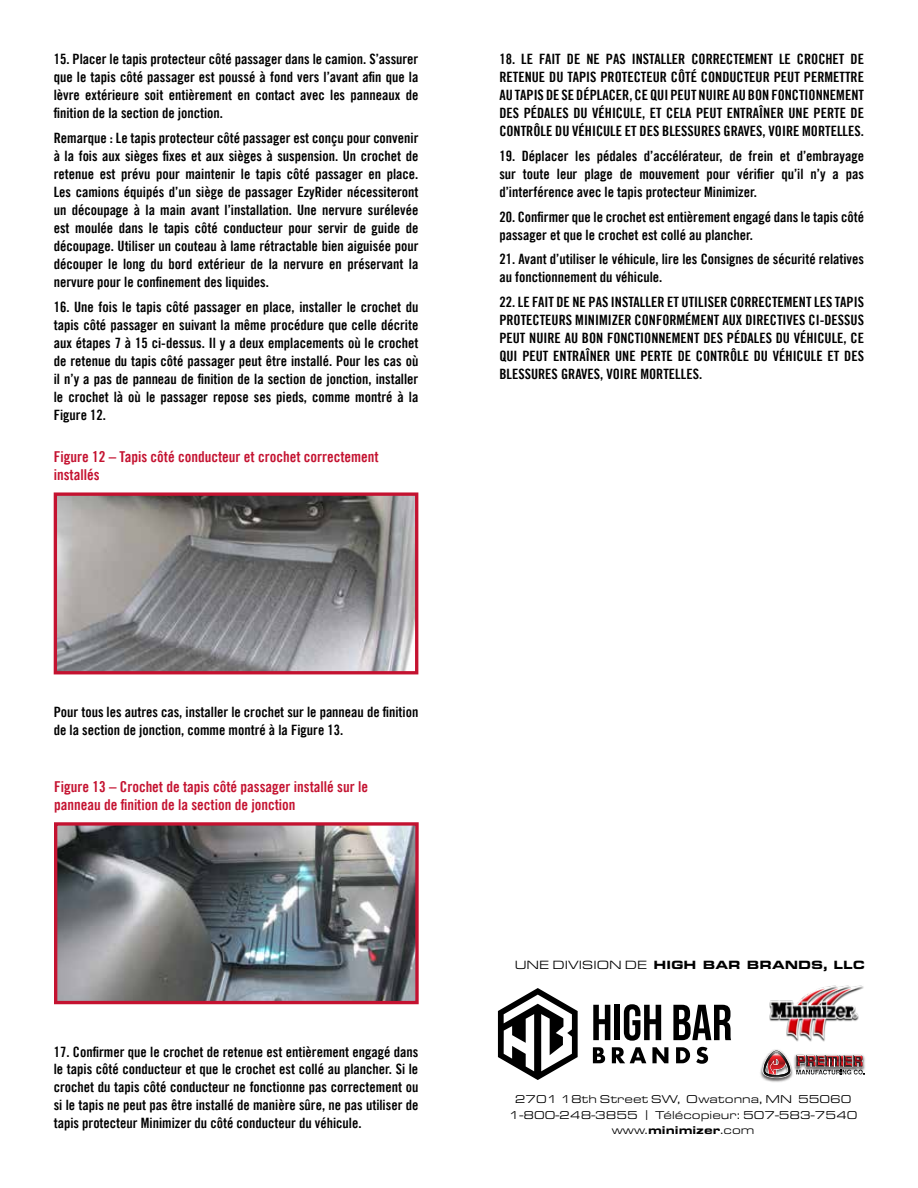
<style>
.page{position:relative;width:918px;height:1188px;background:#fff}
.page>*{position:absolute;margin:0;border:0;box-sizing:border-box;transform-origin:0 0}
.t1{font:15px/18px "Trade Gothic LT Bold Cond Twenty";color:#c41230}
.t2{font:14.25px/18px "Trade Gothic LT Bold Cond Twenty";color:#000;text-align:justify}
.t3{font:900 12.45px "Eurostile Ext";color:#000}
.t4{font:11.7px/15.8px "Eurostile Ext";color:#000;text-align:center}
.s1{font-weight:400}
.s2{font-weight:900}
</style>
<div class="page">
<img style="left:58px;top:826px;width:357px;height:174px">
<div style="left:54px;top:822px;width:365px;height:182px;border:3px solid #c41230"></div>
<img style="left:58px;top:496px;width:356px;height:174px">
<div style="left:54px;top:492px;width:364px;height:182px;border:3px solid #c41230"></div>
<img style="left:760px;top:1049px;width:30px;height:33px">
<img style="left:864px;top:1057px;width:1px;height:13px">
<svg style="left:762px;top:1050px;width:102px;height:28px"></svg>
<img style="left:769px;top:985px;width:95px;height:57px">
<svg style="left:593px;top:1005px;width:17px;height:35px"></svg>
<div style="left:615px;top:1005px;width:5px;height:35px;background:#000"></div>
<svg style="left:624px;top:1004px;width:37px;height:37px"></svg>
<svg style="left:673px;top:1005px;width:58px;height:35px"></svg>
<svg style="left:593px;top:1047px;width:12px;height:16px"></svg>
<svg style="left:612px;top:1047px;width:34px;height:16px"></svg>
<svg style="left:652px;top:1047px;width:16px;height:16px"></svg>
<svg style="left:676px;top:1047px;width:14px;height:16px"></svg>
<svg style="left:696px;top:1047px;width:12px;height:17px"></svg>
<svg style="left:498px;top:988px;width:80px;height:92px"></svg>
<p class="t2" style="left:54px;top:50px;width:366px">15. Placer le tapis protecteur côté passager dans le camion. S’assurer que le tapis côté passager est poussé à fond vers l’avant afin que la lèvre extérieure soit entièrement en contact avec les panneaux de finition de la section de jonction.</p>
<p class="t2" style="left:54px;top:129px;width:366px">Remarque : Le tapis protecteur côté passager est conçu pour convenir à la fois aux sièges fixes et aux sièges à suspension. Un crochet de retenue est prévu pour maintenir le tapis côté passager en place.<br>Les camions équipés d’un siège de passager EzyRider nécessiteront un découpage à la main avant l’installation. Une nervure surélevée est moulée dans le tapis côté conducteur pour servir de guide de découpage. Utiliser un couteau à lame rétractable bien aiguisée pour découper le long du bord extérieur de la nervure en préservant la nervure pour le confinement des liquides.</p>
<p class="t2" style="left:54px;top:298px;width:366px">16. Une fois le tapis côté passager en place, installer le crochet du tapis côté passager en suivant la même procédure que celle décrite aux étapes 7 à 15 ci-dessus. Il y a deux emplacements où le crochet de retenue du tapis côté passager peut être installé. Pour les cas où il n’y a pas de panneau de finition de la section de jonction, installer le crochet là où le passager repose ses pieds, comme montré à la Figure 12.</p>
<p class="t1" style="left:54px;top:448px;width:327px">Figure 12 – Tapis côté conducteur et crochet correctement installés</p>
<p class="t2" style="left:499px;top:50px;width:366px">18. LE FAIT DE NE PAS INSTALLER CORRECTEMENT LE CROCHET DE RETENUE DU TAPIS PROTECTEUR CÔTÉ CONDUCTEUR PEUT PERMETTRE AU TAPIS DE SE DÉPLACER, CE QUI PEUT NUIRE AU BON FONCTIONNEMENT DES PÉDALES DU VÉHICULE, ET CELA PEUT ENTRAÎNER UNE PERTE DE CONTRÔLE DU VÉHICULE ET DES BLESSURES GRAVES, VOIRE MORTELLES.</p>
<p class="t2" style="left:499px;top:147px;width:366px">19. Déplacer les pédales d’accélérateur, de frein et d’embrayage sur toute leur plage de mouvement pour vérifier qu’il n’y a pas d’interférence avec le tapis protecteur Minimizer.</p>
<p class="t2" style="left:499px;top:208px;width:366px">20. Confirmer que le crochet est entièrement engagé dans le tapis côté passager et que le crochet est collé au plancher.</p>
<p class="t2" style="left:499px;top:250px;width:366px">21. Avant d’utiliser le véhicule, lire les Consignes de sécurité relatives au fonctionnement du véhicule.</p>
<p class="t2" style="left:499px;top:293px;width:366px">22. LE FAIT DE NE PAS INSTALLER ET UTILISER CORRECTEMENT LES TAPIS PROTECTEURS MINIMIZER CONFORMÉMENT AUX DIRECTIVES CI-DESSUS PEUT NUIRE AU BON FONCTIONNEMENT DES PÉDALES DU VÉHICULE, CE QUI PEUT ENTRAÎNER UNE PERTE DE CONTRÔLE DU VÉHICULE ET DES BLESSURES GRAVES, VOIRE MORTELLES.</p>
<p class="t2" style="left:54px;top:703px;width:366px">Pour tous les autres cas, installer le crochet sur le panneau de finition de la section de jonction, comme montré à la Figure 13.</p>
<p class="t1" style="left:54px;top:778px;width:315px">Figure 13 – Crochet de tapis côté passager installé sur le panneau de finition de la section de jonction</p>
<p class="t2" style="left:54px;top:1042px;width:366px">17. Confirmer que le crochet de retenue est entièrement engagé dans le tapis côté conducteur et que le crochet est collé au plancher. Si le crochet du tapis côté conducteur ne fonctionne pas correctement ou si le tapis ne peut pas être installé de manière sûre, ne pas utiliser de tapis protecteur Minimizer du côté conducteur du véhicule.</p>
<p class="t3" style="left:515px;top:955px;width:352px"><span class="s1">UNE DIVISION DE</span> HIGH BAR BRANDS, LLC</p>
<p class="t4" style="left:509px;top:1090px;width:350px">2701 18th Street SW, Owatonna, MN 55060<br>1-800-248-3855 | Télécopieur: 507-583-7540 www.<span class="s2">minimizer</span>.com</p>
</div>
